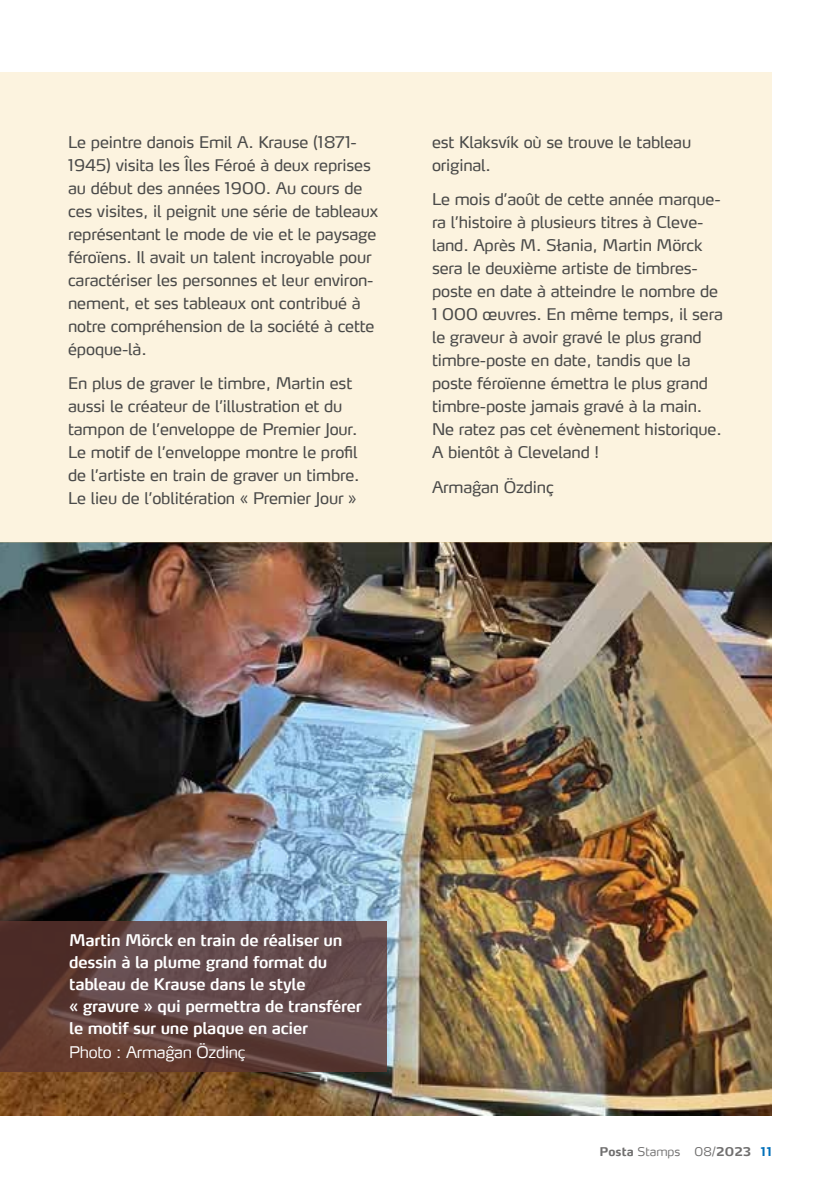
<style>
.page{position:relative;width:840px;height:1191px;background:#fff}
.page>*{position:absolute;margin:0;border:0;box-sizing:border-box;transform-origin:0 0}
.t1{font:16px/23px "Max LF";letter-spacing:-.01em;color:#4a4a49}
.t2{font:600 16px/22px "Max LF";letter-spacing:-.015em;color:#fff}
.t3{font:300 16px "Max LF";letter-spacing:-.015em;color:#fff}
.t4{font:700 12px "Max LF";letter-spacing:.01em;color:#706f6f}
.s1{font-weight:300}
.s2{color:#006fb9}
</style>
<div class="page">
<img style="left:0;top:542px;width:771px;height:573px">
<svg style="left:0;top:921px;width:387px;height:151px;background:#614340"></svg>
<div style="left:0;top:72px;width:771px;height:470px;background:#fcf3df"></div>
<svg style="left:168px;top:1045px;width:5px;height:3px"></svg>
<p class="t1" style="left:68px;top:130px;width:311px">Le peintre danois Emil A. Krause (1871- 1945) visita les Îles Féroé à deux reprises au début des années 1900. Au cours de ces visites, il peignit une série de tableaux représentant le mode de vie et le paysage féroïens. Il avait un talent incroyable pour caractériser les personnes et leur environ&shy;nement, et ses tableaux ont contribué à notre compréhension de la société à cette époque-là.</p>
<p class="t1" style="left:68px;top:372px;width:293px">En plus de graver le timbre, Martin est aussi le créateur de l’illustration et du tampon de l’enveloppe de Premier Jour.<br>Le motif de l’enveloppe montre le profil de l’artiste en train de graver un timbre.<br>Le lieu de l’oblitération « Premier Jour »</p>
<p class="t1" style="left:432px;top:130px;width:260px">est Klaksvík où se trouve le tableau original.</p>
<p class="t1" style="left:432px;top:188px;width:292px">Le mois d’août de cette année marque&shy;ra l’histoire à plusieurs titres à Cleve&shy;land. Après M. Słania, Martin Mörck sera le deuxième artiste de timbres&shy;poste en date à atteindre le nombre de 1 000 œuvres. En même temps, il sera le graveur à avoir gravé le plus grand timbre-poste en date, tandis que la poste féroïenne émettra le plus grand timbre-poste jamais gravé à la main.<br>Ne ratez pas cet évènement historique.<br>A bientôt à Cleveland !</p>
<p class="t1" style="left:432px;top:475px;width:123px">Armagan Özdinç</p>
<p class="t2" style="left:69px;top:928px;width:294px">Martin Mörck en train de réaliser un dessin à la plume grand format du tableau de Krause dans le style<br>« gravure » qui permettra de transférer le motif sur une plaque en acier</p>
<p class="t3" style="left:69px;top:1042px;width:178px">Photo : Armagan Özdinç</p>
<p class="t4" style="left:599px;top:1144px;width:174px">Posta <span class="s1">Stamps 08/</span>2023 <span class="s2">11</span></p>
</div>
